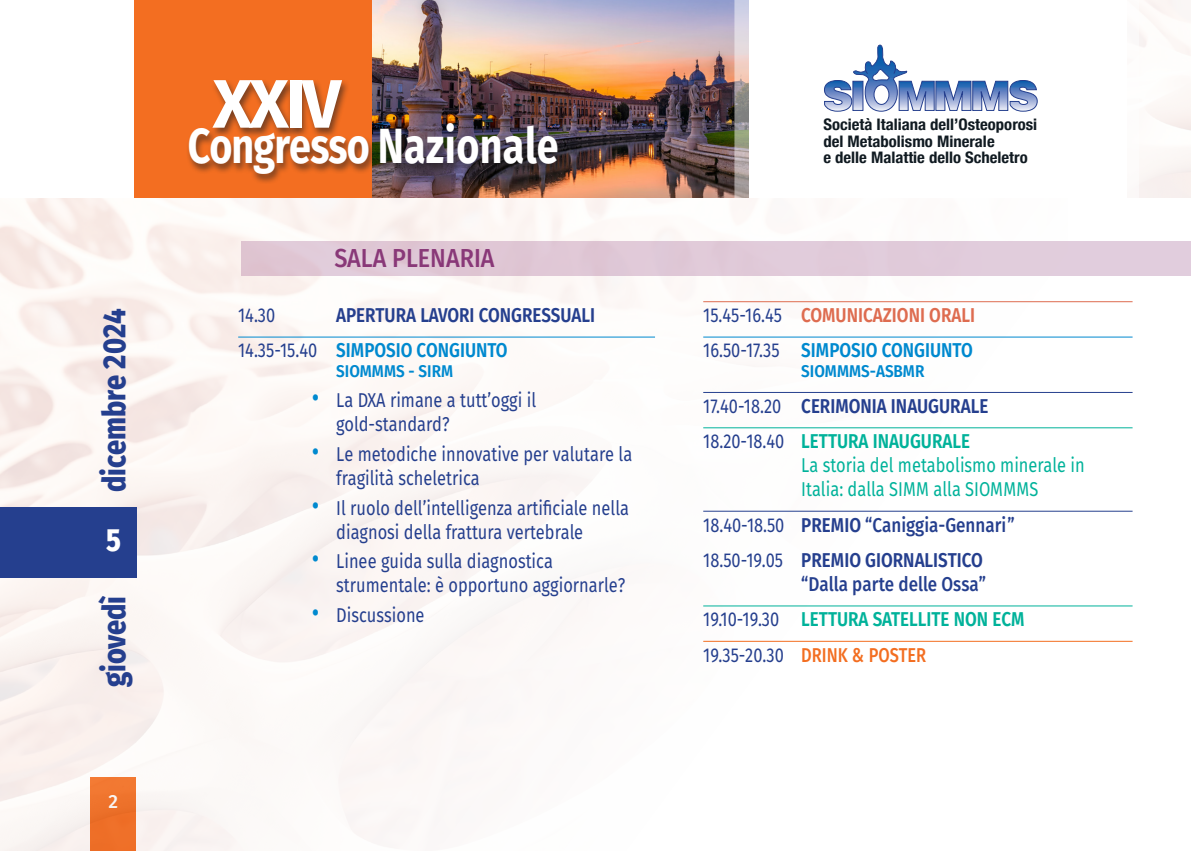
<style>
.page{position:relative;width:1191px;height:851px;background:#fff}
.page>*{position:absolute;margin:0;border:0;box-sizing:border-box;transform-origin:0 0}
.t1{font:700 68.6px "Fira Sans";color:#fff}
.t2{font:700 49.4px "Fira Sans";letter-spacing:-.01em;color:#fff;scale:.8 1}
.t3{font:800 32px "Fira Sans";color:#253f8e;scale:.85 1}
.t4{font:800 32px "Fira Sans";color:#fff;scale:.85 1}
.t5{font:500 26px "Fira Sans";color:#893878;scale:.9 1}
.t6{font:20px/24px "Fira Sans";color:#253f8e;scale:.82 1}
.t7{font:500 20px/24px "Fira Sans";color:#253f8e;text-align:right;scale:.85 1}
.t8{font:600 20px "Fira Sans";color:#00b29a;scale:.85 1}
.t9{font:20px/24px "Fira Sans";color:#00b29a;scale:.82 1}
.t10{font:600 20px "Fira Sans";color:#0089cf;scale:.85 1}
.t11{font:600 20px "Fira Sans";color:#253f8e;scale:.85 1}
.t12{font:600 20px "Fira Sans";color:#de6c50;scale:.85 1}
.t13{font:500 20px "Fira Sans";color:#f36e21;scale:.82 1}
.t14{font:500 19px "Fira Sans";color:#fff}
.t15{font:600 17px "Fira Sans";color:#0089cf;scale:.9 1}
.t16{font:700 condensed 15.8px/16.4px "Helvetica Neue";color:#101a21;scale:1.05 1}
.s1{font-weight:400;color:#253f8e}
.s2{font-size:28px;color:#0089cf}
.s3{font-weight:400}
.s4{font-weight:600}
</style>
<div class="page">
<div style="left:135px;top:0;width:771px;height:198px;background:#f36e21"></div>
<img style="left:373px;top:0;width:361px;height:198px">
<div style="left:186px;top:122px;width:380px;height:62px;background:#231f20;opacity:.58"></div>
<svg style="left:734px;top:0;width:405px;height:198px"></svg>
<div style="left:749px;top:0;width:377px;height:202px;background:#fff"></div>
<div style="left:210px;top:79px;width:140px;height:60px;background:#231f20;opacity:.58"></div>
<svg style="left:824px;top:44px;width:214px;height:68px"></svg>
<img style="left:0;top:198px;width:1067px;height:652px">
<div style="left:0;top:507px;width:136px;height:71px;background:#253f8e"></div>
<hr style="left:703px;top:301px;width:429px;height:1px;background:#de6c50">
<hr style="left:703px;top:336px;width:429px;height:1px;background:#0089cf">
<hr style="left:703px;top:392px;width:429px;height:1px;background:#253f8e">
<hr style="left:703px;top:427px;width:429px;height:1px;background:#00b29a">
<hr style="left:703px;top:510px;width:429px;height:1px;background:#253f8e">
<hr style="left:703px;top:605px;width:429px;height:1px;background:#00b29a">
<hr style="left:703px;top:640px;width:429px;height:1px;background:#f36e21">
<hr style="left:238px;top:336px;width:417px;height:1px;background:#0089cf">
<div style="left:241px;top:241px;width:950px;height:34px;background:#e1cad9"></div>
<h1 class="t1" style="left:213px;top:46px;width:130px">XXIV</h1>
<h2 class="t2" style="left:188px;top:104px;width:465px">Congresso Nazionale</h2>
<p class="t5" style="left:334px;top:237px;width:179px">SALA PLENARIA</p>
<p class="t16" style="left:823px;top:115px;width:205px">Società Italiana dell’Osteoporosi del Metabolismo Minerale<br>e delle Malattie dello Scheletro</p>
<h3 class="t3" style="left:86px;top:491px;width:217px;rotate:-90deg">dicembre 2024</h3>
<p class="t12" style="left:703px;top:298px;width:321px"><span class="s1">15.45-16.45</span> COMUNICAZIONI ORALI</p>
<p class="t6" style="left:238px;top:302px;width:47px">14.30</p>
<p class="t11" style="left:336px;top:298px;width:306px">APERTURA LAVORI CONGRESSUALI</p>
<p class="t10" style="left:238px;top:334px;width:318px"><span class="s1">14.35-15.40</span> SIMPOSIO CONGIUNTO</p>
<p class="t15" style="left:336px;top:357px;width:132px">SIOMMMS - SIRM</p>
<p class="t6" style="left:336px;top:387px;width:245px;text-indent:-24px"><span class="s2">•</span> La DXA rimane a tutt’oggi il gold-standard?</p>
<p class="t6" style="left:336px;top:441px;width:362px;text-indent:-24px"><span class="s2">•</span> Le metodiche innovative per valutare la fragilità scheletrica</p>
<p class="t6" style="left:336px;top:495px;width:359px;text-indent:-24px"><span class="s2">•</span> Il ruolo dell’intelligenza artificiale nella diagnosi della frattura vertebrale</p>
<p class="t6" style="left:336px;top:548px;width:354px;text-indent:-24px"><span class="s2">•</span> Linee guida sulla diagnostica strumentale: è opportuno aggiornarle?</p>
<p class="t6" style="left:312px;top:602px;width:139px"><span class="s2">•</span> Discussione</p>
<p class="t10" style="left:703px;top:334px;width:318px"><span class="s1">16.50-17.35</span> SIMPOSIO CONGIUNTO</p>
<p class="t15" style="left:801px;top:357px;width:138px">SIOMMMS-ASBMR</p>
<p class="t11" style="left:703px;top:389px;width:337px"><span class="s3">17.40-18.20</span> CERIMONIA INAUGURALE</p>
<p class="t8" style="left:703px;top:424px;width:315px"><span class="s1">18.20-18.40</span> LETTURA INAUGURALE</p>
<p class="t9" style="left:801px;top:452px;width:347px">La storia del metabolismo minerale in<br>Italia: dalla SIMM alla SIOMMMS</p>
<p class="t7" style="left:703px;top:511px;width:368px"><span class="s3">18.40-18.50</span> <span class="s4">PREMIO</span> “Caniggia-Gennari”</p>
<p class="t7" style="left:703px;top:547px;width:334px"><span class="s3">18.50-19.05</span> <span class="s4">PREMIO GIORNALISTICO </span>“Dalla parte delle Ossa”</p>
<p class="t8" style="left:703px;top:602px;width:379px"><span class="s1">19.10-19.30</span> LETTURA SATELLITE NON ECM</p>
<p class="t13" style="left:703px;top:638px;width:273px"><span class="s1">19.35-20.30</span> DRINK &amp; POSTER</p>
<h3 class="t4" style="left:106px;top:511px;width:19px">5</h3>
<h3 class="t3" style="left:86px;top:687px;width:109px;rotate:-90deg">giovedì</h3>
<p class="t14" style="left:109px;top:786px;width:11px">2</p>
</div>
